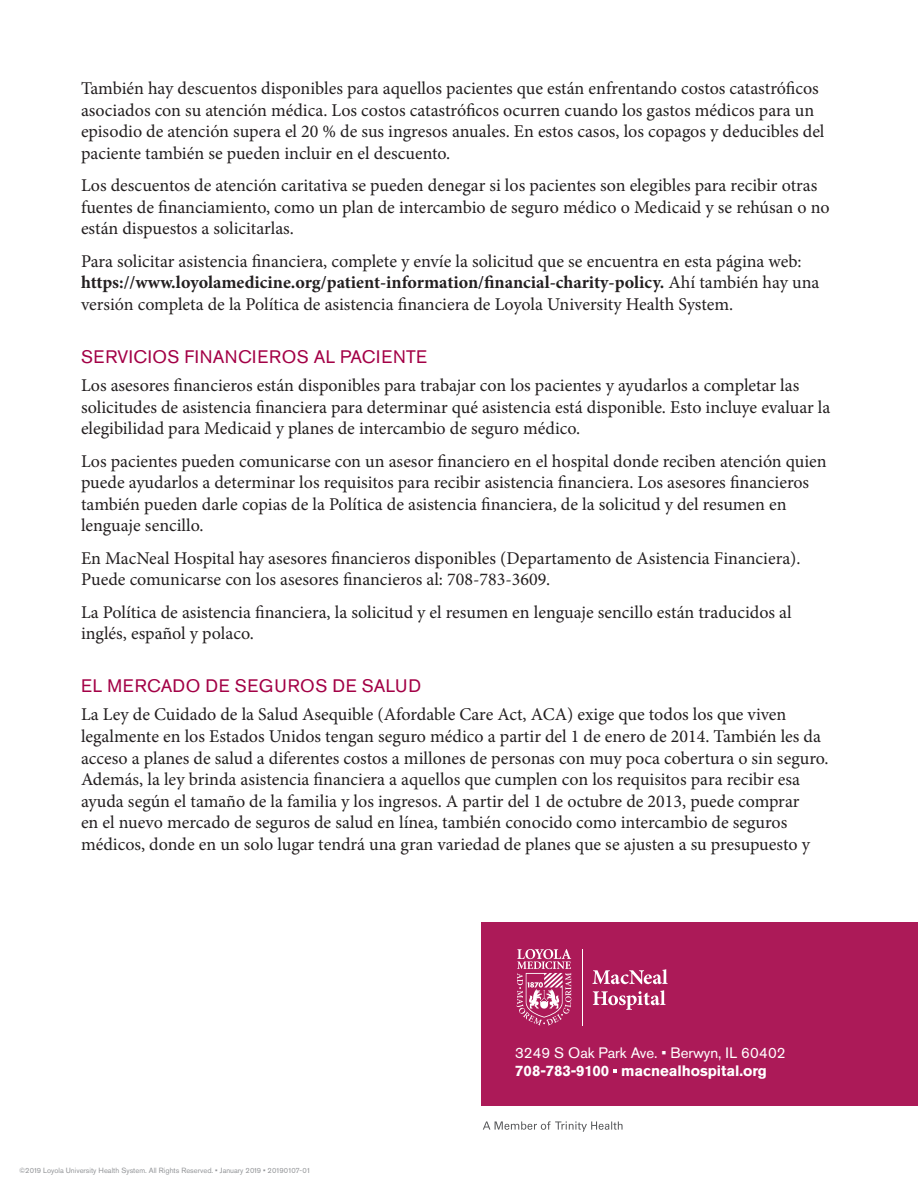
<style>
.page{position:relative;width:918px;height:1188px;background:#fff}
.page>*{position:absolute;margin:0;border:0;box-sizing:border-box;transform-origin:0 0}
.t1{font:18px/21.6px "Minion Pro";color:#231f20}
.SUBHEAD{font:18px "Akzidenz Grotesk Pro";letter-spacing:.03em;color:#a30146}
.t2{font:15px/18px "Akzidenz Grotesk Pro";letter-spacing:-.005em;color:#fff}
.t3{font:7.5px "Akzidenz Grotesk Pro";color:#939598}
.s1{font-weight:700}
</style>
<div class="page">
<svg style="left:483px;top:1121px;width:140px;height:11px"></svg>
<div style="left:482px;top:922px;width:436px;height:183px;background:#ac1a58"></div>
<svg style="left:614px;top:1069px;width:3px;height:4px"></svg>
<hr style="left:582px;top:949px;width:1px;height:77px;background:#fff">
<svg style="left:592px;top:969px;width:76px;height:15px"></svg>
<svg style="left:593px;top:990px;width:73px;height:20px"></svg>
<svg style="left:516px;top:949px;width:55px;height:77px"></svg>
<p class="t1" style="left:81px;top:78px;width:745px">También hay descuentos disponibles para aquellos pacientes que están enfrentando costos catastróficos asociados con su atención médica. Los costos catastróficos ocurren cuando los gastos médicos para un episodio de atención supera el 20 % de sus ingresos anuales. En estos casos, los copagos y deducibles del paciente también se pueden incluir en el descuento.</p>
<p class="t1" style="left:81px;top:175px;width:750px">Los descuentos de atención caritativa se pueden denegar si los pacientes son elegibles para recibir otras fuentes de financiamiento, como un plan de intercambio de seguro médico o Medicaid y se rehúsan o no están dispuestos a solicitarlas.</p>
<p class="t1" style="left:81px;top:250px;width:740px">Para solicitar asistencia financiera, complete y envíe la solicitud que se encuentra en esta página web: <span class="s1">https://www.loyolamedicine.org/patient-information/financial-charity-policy.</span> Ahí también hay una versión completa de la Política de asistencia financiera de Loyola University Health System.</p>
<p class="SUBHEAD" style="left:81px;top:345px;width:347px">SERVICIOS FINANCIEROS AL PACIENTE</p>
<p class="t1" style="left:81px;top:375px;width:751px">Los asesores financieros están disponibles para trabajar con los pacientes y ayudarlos a completar las solicitudes de asistencia financiera para determinar qué asistencia está disponible. Esto incluye evaluar la elegibilidad para Medicaid y planes de intercambio de seguro médico.</p>
<p class="t1" style="left:81px;top:450px;width:747px">Los pacientes pueden comunicarse con un asesor financiero en el hospital donde reciben atención quien puede ayudarlos a determinar los requisitos para recibir asistencia financiera. Los asesores financieros también pueden darle copias de la Política de asistencia financiera, de la solicitud y del resumen en lenguaje sencillo.</p>
<p class="t1" style="left:81px;top:547px;width:721px">En MacNeal Hospital hay asesores financieros disponibles (Departamento de Asistencia Financiera).<br>Puede comunicarse con los asesores financieros al: 708-783-3609.</p>
<p class="t1" style="left:81px;top:601px;width:712px">La Política de asistencia financiera, la solicitud y el resumen en lenguaje sencillo están traducidos al inglés, español y polaco.</p>
<p class="SUBHEAD" style="left:81px;top:674px;width:342px">EL MERCADO DE SEGUROS DE SALUD</p>
<p class="t1" style="left:81px;top:704px;width:749px">La Ley de Cuidado de la Salud Asequible (Afordable Care Act, ACA) exige que todos los que viven legalmente en los Estados Unidos tengan seguro médico a partir del 1 de enero de 2014. También les da acceso a planes de salud a diferentes costos a millones de personas con muy poca cobertura o sin seguro.<br>Además, la ley brinda asistencia financiera a aquellos que cumplen con los requisitos para recibir esa ayuda según el tamaño de la familia y los ingresos. A partir del 1 de octubre de 2013, puede comprar<br>en el nuevo mercado de seguros de salud en línea, también conocido como intercambio de seguros médicos, donde en un solo lugar tendrá una gran variedad de planes que se ajusten a su presupuesto y</p>
<p class="t3" style="left:19px;top:1165px;width:293px">©2019 Loyola University Health System. All Rights Reserved. • January 2019 • 20190107-01</p>
<p class="t2" style="left:515px;top:1043px;width:272px">3249 S Oak Park Ave. • Berwyn, IL 60402<br><span class="s1">708-783-9100 macnealhospital.org</span></p>
</div>
